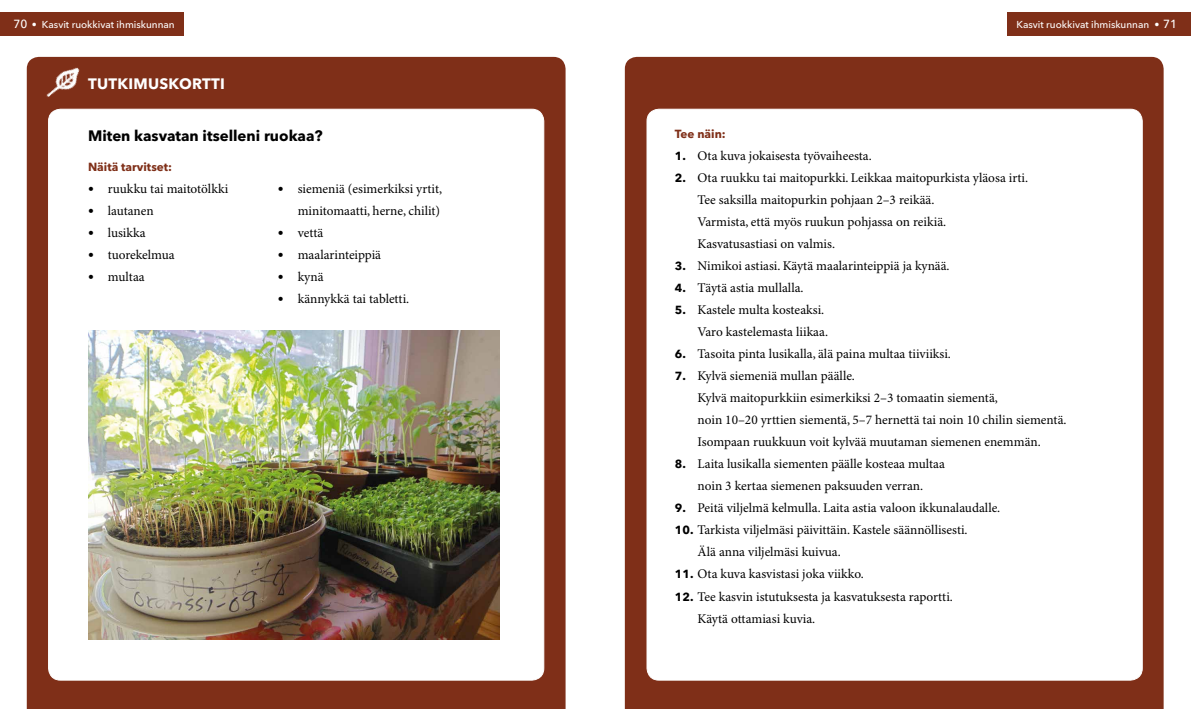
<style>
.page{position:relative;width:1191px;height:709px;background:#fff}
.page>*{position:absolute;margin:0;border:0;box-sizing:border-box;transform-origin:0 0}
.t1{font:700 15px "Avenir Next LT Pro";color:#000}
.t2{font:700 15px "Avenir Next LT Pro";letter-spacing:.02em;color:#fff}
.t3{font:13.3px/22px "Minion Pro";color:#000}
.t4{font:700 11.7px "Avenir Next LT Pro";color:#7f2f18}
.t5{font:500 10px "Avenir Next LT Pro";color:#fff}
.s1{font-size:11.7px}
.s2{font-family:"Avenir Next LT Pro";font-weight:500;font-size:11.7px}
.s3{font-family:"Avenir Next LT Pro";font-weight:700;font-size:11.7px}
</style>
<div class="page">
<div style="left:0;top:13px;width:183px;height:23px;background:#7f2f18"></div>
<div style="left:1007px;top:13px;width:184px;height:23px;background:#7f2f18"></div>
<div style="left:27px;top:57px;width:538px;height:652px;background:#7f2f18"></div>
<div style="left:49px;top:109px;width:495px;height:571px;background:#fff;border-radius:12px"></div>
<img style="left:29px;top:56px;width:69px;height:65px">
<div style="left:625px;top:57px;width:538px;height:652px;background:#7f2f18"></div>
<div style="left:647px;top:109px;width:495px;height:571px;background:#fff;border-radius:12px"></div>
<img style="left:88px;top:330px;width:412px;height:309px">
<p class="t5" style="left:14px;top:19px;width:163px"><span class="s1">70</span> • Kasvit ruokkivat ihmiskunnan</p>
<p class="t5" style="left:1016px;top:19px;width:162px">Kasvit ruokkivat ihmiskunnan • <span class="s1">71</span></p>
<p class="t2" style="left:88px;top:74px;width:138px">TUTKIMUSKORTTI</p>
<p class="t1" style="left:88px;top:126px;width:236px">Miten kasvatan itselleni ruokaa?</p>
<p class="t4" style="left:88px;top:160px;width:86px">Näitä tarvitset:</p>
<p class="t3" style="left:88px;top:178px;width:142px"><span class="s2">•</span> ruukku tai maitotölkki</p>
<p class="t3" style="left:88px;top:200px;width:67px"><span class="s2">•</span> lautanen</p>
<p class="t3" style="left:88px;top:222px;width:59px"><span class="s2">•</span> lusikka</p>
<p class="t3" style="left:88px;top:244px;width:88px"><span class="s2">•</span> tuorekelmua</p>
<p class="t3" style="left:88px;top:266px;width:58px"><span class="s2">•</span> multaa</p>
<p class="t3" style="left:278px;top:178px;width:166px;text-align:right"><span class="s2">•</span> siemeniä (esimerkiksi yrtit, minitomaatti, herne, chilit)</p>
<p class="t3" style="left:278px;top:222px;width:47px"><span class="s2">•</span> vettä</p>
<p class="t3" style="left:278px;top:244px;width:105px"><span class="s2">•</span> maalarinteippiä</p>
<p class="t3" style="left:278px;top:266px;width:47px"><span class="s2">•</span> kynä</p>
<p class="t3" style="left:278px;top:288px;width:133px"><span class="s2">•</span> kännykkä tai tabletti.</p>
<p class="t4" style="left:675px;top:127px;width:52px">Tee näin:</p>
<p class="t3" style="left:675px;top:146px;width:198px"><span class="s3">1.</span> Ota kuva jokaisesta työvaiheesta.</p>
<p class="t3" style="left:697px;top:168px;width:332px;text-indent:-23px"><span class="s3">2.</span> Ota ruukku tai maitopurkki. Leikkaa maitopurkista yläosa irti.<br>Tee saksilla maitopurkin pohjaan 2–3 reikää.<br>Varmista, että myös ruukun pohjassa on reikiä.<br>Kasvatusastiasi on valmis.</p>
<p class="t3" style="left:675px;top:256px;width:276px"><span class="s3">3.</span> Nimikoi astiasi. Käytä maalarinteippiä ja kynää.</p>
<p class="t3" style="left:675px;top:278px;width:130px"><span class="s3">4.</span> Täytä astia mullalla.</p>
<p class="t3" style="left:675px;top:300px;width:155px;text-align:right"><span class="s3">5.</span> Kastele multa kosteaksi.<br>Varo kastelemasta liikaa.</p>
<p class="t3" style="left:675px;top:344px;width:277px"><span class="s3">6.</span> Tasoita pinta lusikalla, älä paina multaa tiiviiksi.</p>
<p class="t3" style="left:697px;top:366px;width:370px;text-indent:-23px"><span class="s3">7.</span> Kylvä siemeniä mullan päälle.<br>Kylvä maitopurkkiin esimerkiksi 2–3 tomaatin siementä,<br>noin 10–20 yrttien siementä, 5–7 hernettä tai noin 10 chilin siementä.<br>Isompaan ruukkuun voit kylvää muutaman siemenen enemmän.</p>
<p class="t3" style="left:675px;top:454px;width:271px;text-align:center"><span class="s3">8.</span> Laita lusikalla siementen päälle kosteaa multaa noin 3 kertaa siemenen paksuuden verran.</p>
<p class="t3" style="left:675px;top:498px;width:327px"><span class="s3">9.</span> Peitä viljelmä kelmulla. Laita astia valoon ikkunalaudalle.</p>
<p class="t3" style="left:697px;top:520px;width:272px;text-indent:-23px"><span class="s3">10.</span> Tarkista viljelmäsi päivittäin. Kastele säännöllisesti.<br>Älä anna viljelmäsi kuivua.</p>
<p class="t3" style="left:675px;top:564px;width:190px"><span class="s3">11.</span> Ota kuva kasvistasi joka viikko.</p>
<p class="t3" style="left:697px;top:586px;width:257px;text-indent:-23px"><span class="s3">12.</span> Tee kasvin istutuksesta ja kasvatuksesta raportti.<br>Käytä ottamiasi kuvia.</p>
</div>
